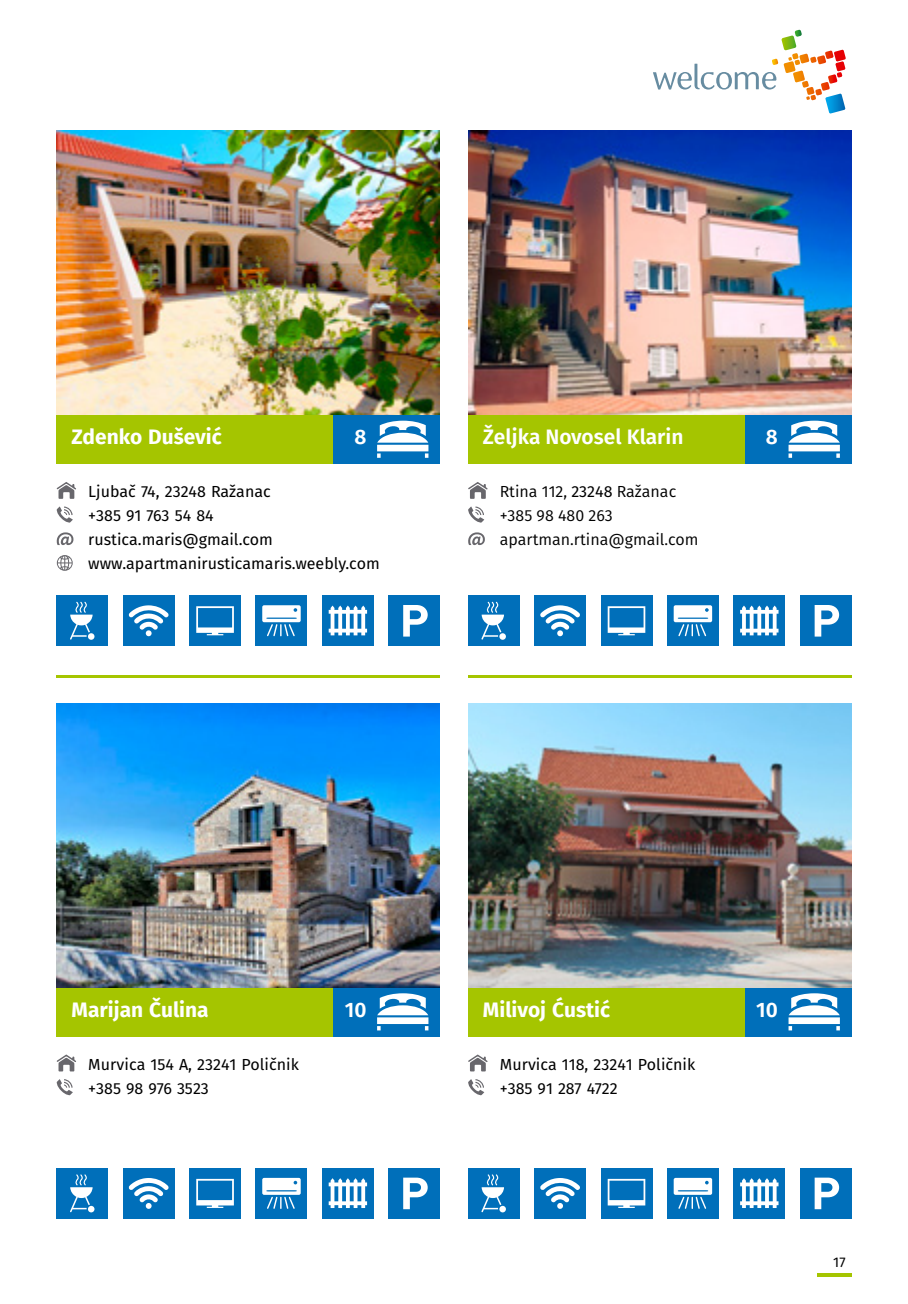
<style>
.page{position:relative;width:908px;height:1304px;background:#fff}
.page>*{position:absolute;margin:0;border:0;box-sizing:border-box;transform-origin:0 0}
.t1{font:700 20.8px "Fira Sans";color:#fff}
.t2{font:600 20.8px "Fira Sans";color:#fff}
.t3{font:16px/24px "Fira Sans";color:#000}
.t4{font:16px/24px "Fira Sans";color:#000}
.t5{font:14px "Fira Sans";color:#000}
.s1{font-style:inherit}
</style>
<div class="page">
<hr style="left:816px;top:1273px;width:34px;height:4px;background:#a5c500">
<svg style="left:653px;top:30px;width:192px;height:84px"></svg>
<img style="left:57px;top:703px;width:382px;height:285px">
<div style="left:57px;top:988px;width:382px;height:48px;background:#a5c500"></div>
<div style="left:333px;top:988px;width:106px;height:48px;background:#006fba"></div>
<svg style="left:377px;top:993px;width:51px;height:37px"></svg>
<svg style="left:56px;top:1079px;width:17px;height:17px"></svg>
<svg style="left:57px;top:1054px;width:19px;height:17px"></svg>
<div style="left:57px;top:1168px;width:51px;height:51px;background:#006fba"></div>
<svg style="left:70px;top:1174px;width:24px;height:38px"></svg>
<div style="left:123px;top:1168px;width:51px;height:51px;background:#006fba"></div>
<svg style="left:128px;top:1178px;width:41px;height:31px"></svg>
<div style="left:189px;top:1168px;width:51px;height:51px;background:#006fba"></div>
<svg style="left:196px;top:1179px;width:38px;height:29px"></svg>
<div style="left:388px;top:1168px;width:51px;height:51px;background:#006fba"></div>
<svg style="left:403px;top:1178px;width:24px;height:31px"></svg>
<div style="left:256px;top:1168px;width:51px;height:51px;background:#006fba"></div>
<svg style="left:262px;top:1178px;width:38px;height:31px"></svg>
<div style="left:322px;top:1168px;width:51px;height:51px;background:#006fba"></div>
<svg style="left:328px;top:1178px;width:39px;height:30px"></svg>
<img style="left:468px;top:703px;width:382px;height:285px">
<div style="left:468px;top:988px;width:382px;height:48px;background:#a5c500"></div>
<div style="left:744px;top:988px;width:106px;height:48px;background:#006fba"></div>
<svg style="left:788px;top:993px;width:51px;height:37px"></svg>
<svg style="left:468px;top:1079px;width:16px;height:17px"></svg>
<svg style="left:468px;top:1054px;width:19px;height:17px"></svg>
<div style="left:468px;top:1168px;width:51px;height:51px;background:#006fba"></div>
<svg style="left:481px;top:1174px;width:24px;height:38px"></svg>
<div style="left:534px;top:1168px;width:51px;height:51px;background:#006fba"></div>
<svg style="left:540px;top:1178px;width:40px;height:31px"></svg>
<div style="left:600px;top:1168px;width:51px;height:51px;background:#006fba"></div>
<svg style="left:607px;top:1179px;width:38px;height:29px"></svg>
<div style="left:799px;top:1168px;width:51px;height:51px;background:#006fba"></div>
<svg style="left:814px;top:1178px;width:24px;height:31px"></svg>
<div style="left:667px;top:1168px;width:51px;height:51px;background:#006fba"></div>
<svg style="left:673px;top:1178px;width:38px;height:31px"></svg>
<div style="left:733px;top:1168px;width:51px;height:51px;background:#006fba"></div>
<svg style="left:740px;top:1178px;width:38px;height:30px"></svg>
<svg style="left:57px;top:555px;width:16px;height:16px"></svg>
<img style="left:57px;top:130px;width:382px;height:285px">
<div style="left:57px;top:415px;width:382px;height:48px;background:#a5c500"></div>
<div style="left:333px;top:415px;width:106px;height:48px;background:#006fba"></div>
<svg style="left:377px;top:421px;width:51px;height:37px"></svg>
<svg style="left:57px;top:532px;width:16px;height:13px"></svg>
<svg style="left:56px;top:506px;width:17px;height:17px"></svg>
<svg style="left:57px;top:482px;width:19px;height:17px"></svg>
<div style="left:57px;top:595px;width:51px;height:51px;background:#006fba"></div>
<svg style="left:70px;top:602px;width:24px;height:38px"></svg>
<div style="left:123px;top:595px;width:51px;height:51px;background:#006fba"></div>
<svg style="left:128px;top:605px;width:41px;height:31px"></svg>
<div style="left:189px;top:595px;width:51px;height:51px;background:#006fba"></div>
<svg style="left:196px;top:606px;width:38px;height:29px"></svg>
<div style="left:388px;top:595px;width:51px;height:51px;background:#006fba"></div>
<svg style="left:403px;top:605px;width:24px;height:32px"></svg>
<div style="left:256px;top:595px;width:51px;height:51px;background:#006fba"></div>
<svg style="left:262px;top:605px;width:38px;height:31px"></svg>
<div style="left:322px;top:595px;width:51px;height:51px;background:#006fba"></div>
<svg style="left:328px;top:606px;width:39px;height:29px"></svg>
<img style="left:468px;top:130px;width:382px;height:285px">
<div style="left:468px;top:415px;width:382px;height:48px;background:#a5c500"></div>
<div style="left:744px;top:415px;width:106px;height:48px;background:#006fba"></div>
<svg style="left:788px;top:421px;width:51px;height:37px"></svg>
<svg style="left:468px;top:532px;width:16px;height:13px"></svg>
<svg style="left:468px;top:506px;width:16px;height:17px"></svg>
<svg style="left:468px;top:482px;width:19px;height:17px"></svg>
<div style="left:468px;top:595px;width:51px;height:51px;background:#006fba"></div>
<svg style="left:481px;top:602px;width:24px;height:38px"></svg>
<div style="left:534px;top:595px;width:51px;height:51px;background:#006fba"></div>
<svg style="left:540px;top:605px;width:40px;height:31px"></svg>
<div style="left:600px;top:595px;width:51px;height:51px;background:#006fba"></div>
<svg style="left:607px;top:606px;width:38px;height:29px"></svg>
<div style="left:799px;top:595px;width:51px;height:51px;background:#006fba"></div>
<svg style="left:814px;top:605px;width:24px;height:32px"></svg>
<div style="left:667px;top:595px;width:51px;height:51px;background:#006fba"></div>
<svg style="left:673px;top:605px;width:38px;height:31px"></svg>
<div style="left:733px;top:595px;width:51px;height:51px;background:#006fba"></div>
<svg style="left:740px;top:606px;width:38px;height:29px"></svg>
<hr style="left:57px;top:675px;width:382px;height:2px;background:#a5c500">
<hr style="left:468px;top:675px;width:382px;height:2px;background:#a5c500">
<h1 class="t1" style="left:71px;top:420px;width:152px">Zdenko Dušević</h1>
<h1 class="t2" style="left:354px;top:420px;width:13px">8</h1>
<h1 class="t2" style="left:482px;top:420px;width:202px">Željka Novosel Klarin</h1>
<h1 class="t2" style="left:765px;top:420px;width:13px">8</h1>
<p class="t4" style="left:499px;top:479px;width:200px">Rtina 112, <span class="s1">23248</span> Ražanac +385 98 480 263 apartman.rtina@gmail.com</p>
<p class="t3" style="left:88px;top:479px;width:293px">Ljubač 74, 23248 Ražanac<br>+385 91 763 54 84 rustica.maris@gmail.com www.apartmanirusticamaris.weebly.com</p>
<h1 class="t1" style="left:71px;top:992px;width:139px">Marijan Čulina</h1>
<h1 class="t2" style="left:344px;top:992px;width:23px">10</h1>
<p class="t3" style="left:88px;top:1052px;width:212px">Murvica 154 A, 23241 Poličnik +385 98 976 3523</p>
<h1 class="t1" style="left:482px;top:992px;width:129px">Milivoj Ćustić</h1>
<h1 class="t2" style="left:755px;top:992px;width:23px">10</h1>
<p class="t3" style="left:499px;top:1052px;width:197px">Murvica 118, 23241 Poličnik +385 91 287 4722</p>
<p class="t5" style="left:832px;top:1251px;width:14px">17</p>
</div>
